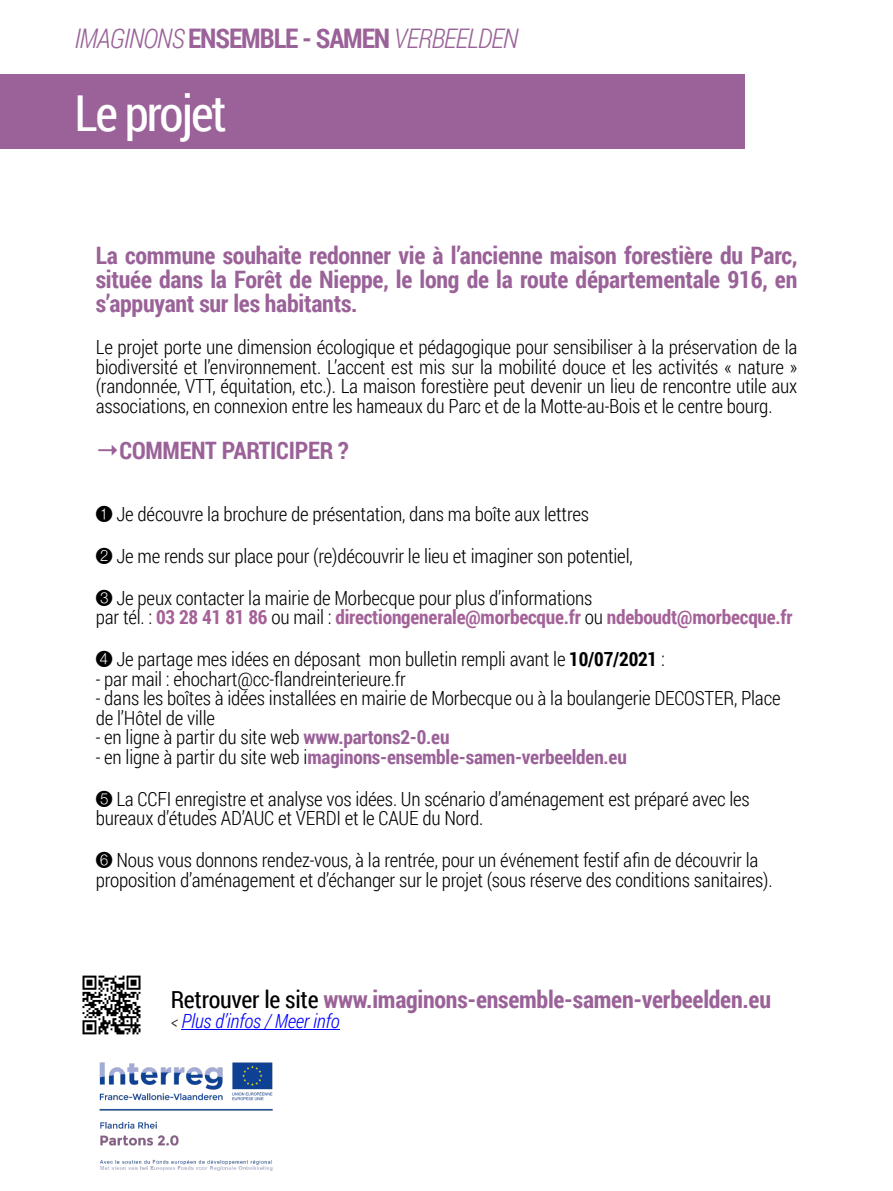
<style>
.page{position:relative;width:893px;height:1191px;background:#fff}
.page>*{position:absolute;margin:0;border:0;box-sizing:border-box;transform-origin:0 0}
.t1{font:49.5px "Roboto Condensed";letter-spacing:-.04em;color:#fff}
.t2{font:italic 300 27px "Roboto Condensed";letter-spacing:-.04em;color:#9a6298}
.t3{font:700 24px/24px "Roboto Condensed";letter-spacing:-.01em;color:#9a6298;text-align:justify}
.t4{font:300 19.5px/42px "Roboto Condensed";letter-spacing:-.01em;color:#000}
.t5{font:italic 300 19.5px "Roboto Condensed";letter-spacing:-.01em;color:#00f}
.s1{font-weight:700;font-style:normal}
.s2{font-family:"Lucida Grande"}
.s3{font-family:"Apple SD Gothic Neo"}
.s4{font-weight:700;color:#a46298}
.s5{font-weight:700}
.s6{font-weight:700;color:#9a6298}
.s7{font-weight:400;color:#000}
.s8{font-size:18px;color:#231f20}
</style>
<div class="page">
<img style="left:99px;top:1062px;width:174px;height:109px">
<div style="left:0;top:74px;width:744px;height:75px;background:#9a6298"></div>
<hr style="left:181px;top:1029px;width:159px;height:1px;background:#00f">
<img style="left:82px;top:975px;width:59px;height:60px">
<h2 class="t2" style="left:74px;top:19px;width:445px">IMAGINONS <span class="s1">ENSEMBLE - SAMEN</span> VERBEELDEN</h2>
<h1 class="t1" style="left:74px;top:79px;width:154px">Le projet</h1>
<p class="t3" style="left:96px;top:243px;width:703px">La commune souhaite redonner vie à l’ancienne maison forestière du Parc, située dans la Forêt de Nieppe, le long de la route départementale 916, en s’appuyant sur les habitants.</p>
<p class="t4" style="left:96px;top:337px;width:703px;line-height:19.5px;text-align:justify">Le projet porte une dimension écologique et pédagogique pour sensibiliser à la préservation de la biodiversité et l’environnement. L’accent est mis sur la mobilité douce et les activités « nature » (randonnée, VTT, équitation, etc.). La maison forestière peut devenir un lieu de rencontre utile aux associations, en connexion entre les hameaux du Parc et de la Motte-au-Bois et le centre bourg.</p>
<p class="t3" style="left:96px;top:438px;width:254px"><span class="s2">→</span>COMMENT PARTICIPER ?</p>
<p class="t4" style="left:96px;top:492px;width:538px"><span class="s3">❶</span> Je découvre la brochure de présentation, dans ma boîte aux lettres<br><span class="s3">❷</span> Je me rends sur place pour (re)découvrir le lieu et imaginer son potentiel,<br><span class="s3">❸</span> Je peux contacter la mairie de Morbecque pour plus d’informations</p>
<p class="t4" style="left:96px;top:595px;width:698px">par tél. : <span class="s4">03 28 41 81 86</span> ou mail : <span class="s4">directiongenerale@morbecque.fr</span> ou <span class="s4">ndeboudt@morbecque.fr<br></span><span class="s3">❹</span> Je partage mes idées en déposant mon bulletin rempli avant le <span class="s5">10/07/2021</span> :</p>
<p class="t4" style="left:96px;top:657px;width:312px">- par mail : ehochart@cc-flandreinterieure.fr</p>
<p class="t4" style="left:96px;top:688px;width:686px;line-height:19.5px">- dans les boîtes à idées installées en mairie de Morbecque ou à la boulangerie DECOSTER, Place de l’Hôtel de ville</p>
<p class="t4" style="left:96px;top:715px;width:355px">- en ligne à partir du site web <span class="s6">www.partons2-0.eu</span></p>
<p class="t4" style="left:96px;top:735px;width:656px">- en ligne à partir du site web i<span class="s6">maginons-ensemble-samen-verbeelden.eu<br></span><span class="s3">❺</span> La CCFI enregistre et analyse vos idées. Un scénario d’aménagement est préparé avec les</p>
<p class="t4" style="left:96px;top:796px;width:664px">bureaux d’études AD’AUC et VERDI et le CAUE du Nord.<br><span class="s3">❻</span> Nous vous donnons rendez-vous, à la rentrée, pour un événement festif afin de découvrir la</p>
<p class="t4" style="left:96px;top:858px;width:678px">proposition d’aménagement et d’échanger sur le projet (sous réserve des conditions sanitaires).</p>
<p class="t3" style="left:171px;top:987px;width:602px"><span class="s7">Retrouver le site</span> www.imaginons-ensemble-samen-verbeelden.eu</p>
<p class="t5" style="left:171px;top:1007px;width:171px"><span class="s8">&lt;</span> Plus d’infos / Meer info</p>
</div>
